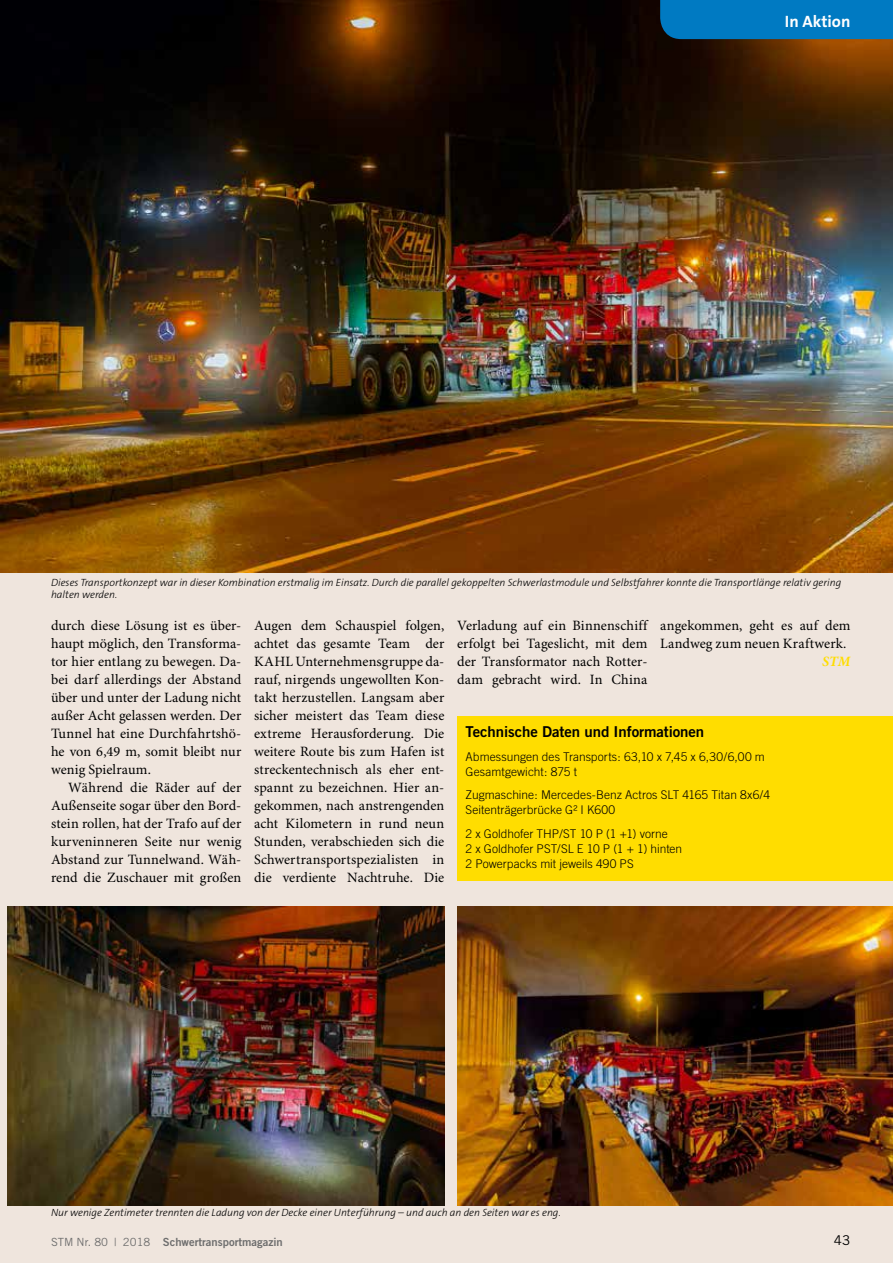
<style>
.page{position:relative;width:893px;height:1263px;background:#efe5dd}
.page>*{position:absolute;margin:0;border:0;box-sizing:border-box;transform-origin:0 0}
.t1{font:700 16.5px "The Sans B7";color:#fff}
.t2{font:15px "Trade Gothic Bold Two";letter-spacing:-.005em;color:#000}
.t3{font:14.25px/18px "Minion Pro";letter-spacing:.005em;color:#000;text-align:justify}
.t4{font:italic 700 14.25px "Minion Pro";color:#fd0}
.t5{font:13.5px "Trade Gothic";color:#000}
.t6{font:300 12px/15px "Trade Gothic";color:#000}
.t7{font:11.25px "Trade Gothic Bold Two";color:#6e6e6e}
.t8{font:italic 300 10.5px/12.3px "The Sans B3";color:#000}
.s1{font-family:"Trade Gothic"}
</style>
<div class="page">
<img style="left:0;top:0;width:893px;height:573px">
<div style="left:660px;top:0;width:233px;height:39px;background:#007ac2"></div>
<img style="left:7px;top:906px;width:437px;height:299px">
<img style="left:457px;top:906px;width:436px;height:299px">
<div style="left:457px;top:716px;width:436px;height:165px;background:#fd0"></div>
<p class="t1" style="left:785px;top:13px;width:67px">In Aktion</p>
<p class="t8" style="left:51px;top:576px;width:792px">Dieses Transportkonzept war in dieser Kombination erstmalig im Einsatz. Durch die parallel gekoppelten Schwerlastmodule und Selbstfahrer konnte die Transportlänge relativ gering halten werden.</p>
<p class="t3" style="left:51px;top:617px;width:192px">durch diese Lösung ist es über&shy;haupt möglich, den Transforma&shy;tor hier entlang zu bewegen. Da&shy;bei darf allerdings der Abstand über und unter der Ladung nicht außer Acht gelassen werden. Der Tunnel hat eine Durchfahrtshö&shy;he von 6,49 m, somit bleibt nur wenig Spielraum.</p>
<p class="t3" style="left:51px;top:779px;width:192px;text-indent:17px">Während die Räder auf der Außenseite sogar über den Bord&shy;stein rollen, hat der Trafo auf der kurveninneren Seite nur wenig Abstand zur Tunnelwand. Wäh&shy;rend die Zuschauer mit großen</p>
<p class="t3" style="left:254px;top:617px;width:192px">Augen dem Schauspiel folgen, achtet das gesamte Team der KAHL Unternehmensgruppe da&shy;rauf, nirgends ungewollten Kon&shy;takt herzustellen. Langsam aber sicher meistert das Team diese extreme Herausforderung. Die weitere Route bis zum Hafen ist streckentechnisch als eher ent&shy;spannt zu bezeichnen. Hier an&shy;gekommen, nach anstrengenden acht Kilometern in rund neun Stunden, verabschieden sich die Schwertransportspezialisten in die verdiente Nachtruhe. Die</p>
<p class="t3" style="left:457px;top:617px;width:192px">Verladung auf ein Binnenschiff erfolgt bei Tageslicht, mit dem der Transformator nach Rotter&shy;dam gebracht wird. In China</p>
<p class="t3" style="left:660px;top:617px;width:192px">angekommen, geht es auf dem<br>Landweg zum neuen Kraftwerk.</p>
<p class="t4" style="left:822px;top:653px;width:30px">STM</p>
<p class="t2" style="left:466px;top:722px;width:240px">Technische Daten und Informationen</p>
<p class="t6" style="left:466px;top:749px;width:301px">Abmessungen des Transports: 63,10 x 7,45 x 6,30/6,00 m<br>Gesamtgewicht: 875 t</p>
<p class="t6" style="left:466px;top:787px;width:306px">Zugmaschine: Mercedes-Benz Actros SLT 4165 Titan 8x6/4<br>Seitenträgerbrücke G² I K600</p>
<p class="t6" style="left:466px;top:826px;width:218px">2 x Goldhofer THP/ST 10 P (1 +1) vorne<br>2 x Goldhofer PST/SL E 10 P (1 + 1) hinten<br>2 Powerpacks mit jeweils 490 PS</p>
<p class="t8" style="left:51px;top:1207px;width:511px">Nur wenige Zentimeter trennten die Ladung von der Decke einer Unterführung – und auch an den Seiten war es eng.</p>
<p class="t7" style="left:51px;top:1235px;width:233px"><span class="s1">STM Nr. 80 | 2018</span> Schwertransportmagazin</p>
<p class="t5" style="left:834px;top:1232px;width:18px">43</p>
</div>
